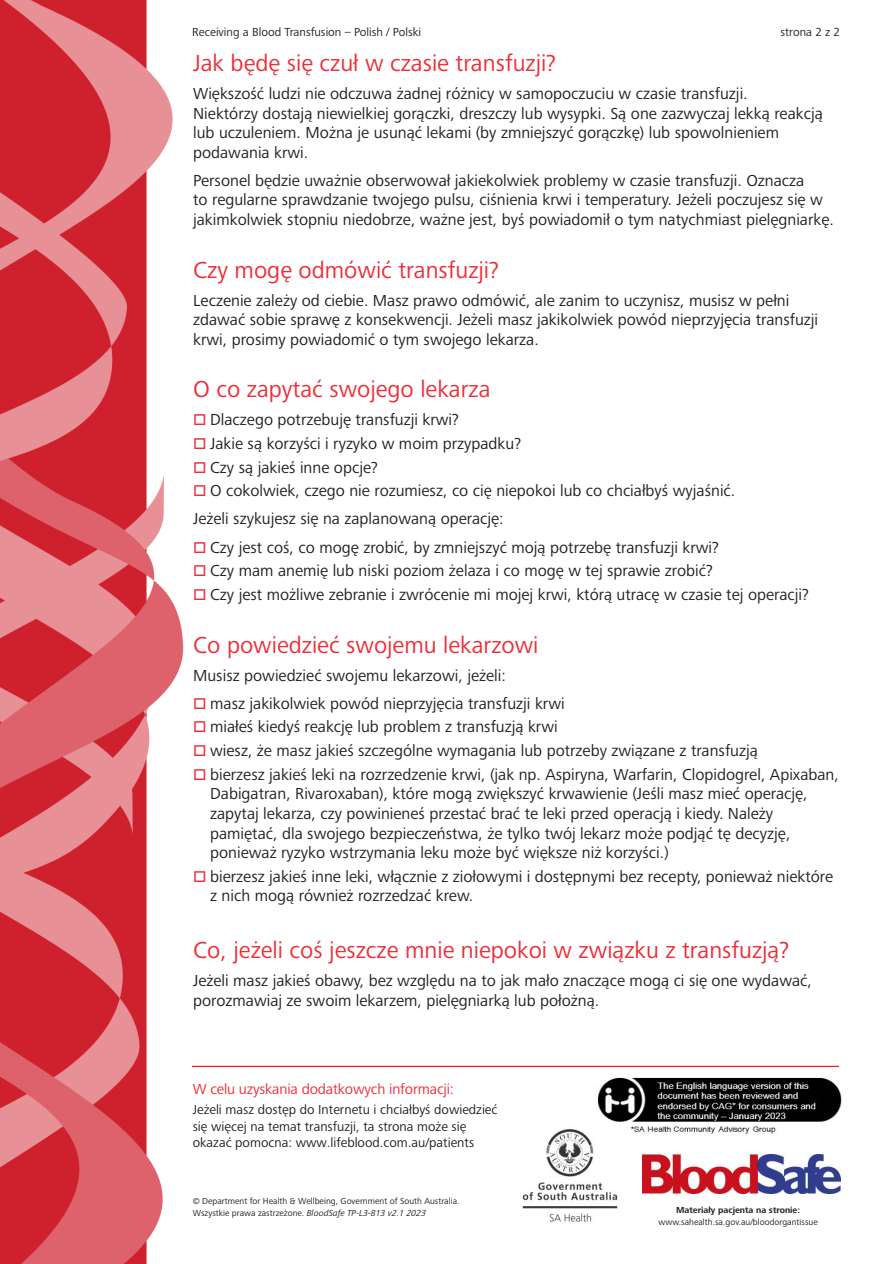
<style>
.page{position:relative;width:893px;height:1264px;background:#fff}
.page>*{position:absolute;margin:0;border:0;box-sizing:border-box;transform-origin:0 0}
.t1{font:24px "Frutiger Next LTW1 G";color:#ee2d37}
.t2{font:16.5px/19.5px "Frutiger Next LTW1 G";color:#231f20}
.t3{font:15px "Frutiger Next LTW1 G";letter-spacing:-.01em;color:#ee2d37}
.t4{font:13.5px/16.4px "Frutiger Next LTW1 G";color:#231f20}
.t5{font:12px "Frutiger Next LTW1 G";color:#231f20}
.t6{font:9px/12.5px "Frutiger Next LTW1 G";color:#231f20}
.t7{font:700 9px "Frutiger Next LTW1 G";color:#231f20}
.s1{color:#ee2d37}
.s2{font-style:inherit}
.s3{font-style:italic}
</style>
<div class="page">
<img style="left:642px;top:1154px;width:199px;height:38px">
<img style="left:522px;top:1129px;width:96px;height:93px">
<hr style="left:192px;top:1065px;width:647px;height:1px;background:#f00">
<img style="left:0;top:0;width:184px;height:1263px">
<img style="left:595px;top:1077px;width:247px;height:59px">
<p class="t5" style="left:192px;top:25px;width:230px">Receiving a Blood Transfusion – Polish / Polski</p>
<p class="t5" style="left:781px;top:25px;width:61px">strona 2 z 2</p>
<h1 class="t1" style="left:193px;top:50px;width:364px">Jak będę się czuł w czasie transfuzji?</h1>
<p class="t2" style="left:193px;top:85px;width:631px">Większość ludzi nie odczuwa żadnej różnicy w samopoczuciu w czasie transfuzji.<br>Niektórzy dostają niewielkiej gorączki, dreszczy lub wysypki. Są one zazwyczaj lekką reakcją lub uczuleniem. Można je usunąć lekami (by zmniejszyć gorączkę) lub spowolnieniem podawania krwi.</p>
<p class="t2" style="left:193px;top:171px;width:642px">Personel będzie uważnie obserwował jakiekolwiek problemy w czasie transfuzji. Oznacza<br>to regularne sprawdzanie twojego pulsu, ciśnienia krwi i temperatury. Jeżeli poczujesz się w jakimkolwiek stopniu niedobrze, ważne jest, byś powiadomił o tym natychmiast pielęgniarkę.</p>
<h1 class="t1" style="left:193px;top:256px;width:307px">Czy mogę odmówić transfuzji?</h1>
<p class="t2" style="left:193px;top:291px;width:626px">Leczenie zależy od ciebie. Masz prawo odmówić, ale zanim to uczynisz, musisz w pełni zdawać sobie sprawę z konsekwencji. Jeżeli masz jakikolwiek powód nieprzyjęcia transfuzji krwi, prosimy powiadomić o tym swojego lekarza.</p>
<h1 class="t1" style="left:193px;top:375px;width:299px">O co zapytać swojego lekarza</h1>
<p class="t2" style="left:193px;top:410px;width:267px"><span class="s1">□</span> Dlaczego potrzebuję transfuzji krwi?</p>
<p class="t2" style="left:193px;top:434px;width:329px"><span class="s1">□</span> Jakie są korzyści i ryzyko w moim przypadku?</p>
<p class="t2" style="left:193px;top:458px;width:186px"><span class="s1">□</span> Czy są jakieś inne opcje?</p>
<p class="t2" style="left:193px;top:477px;width:544px;line-height:28px"><span class="s1">□</span> O cokolwiek, czego nie rozumiesz, co cię niepokoi lub co chciałbyś wyjaśnić.<br>Jeżeli szykujesz się na zaplanowaną operację:</p>
<p class="t2" style="left:193px;top:537px;width:527px"><span class="s1">□</span> Czy jest coś, co mogę zrobić, by zmniejszyć moją potrzebę transfuzji krwi?</p>
<p class="t2" style="left:193px;top:561px;width:521px"><span class="s1">□</span> Czy mam anemię lub niski poziom żelaza i co mogę w tej sprawie zrobić?</p>
<p class="t2" style="left:193px;top:585px;width:617px"><span class="s1">□</span> Czy jest możliwe zebranie i zwrócenie mi mojej krwi, którą utracę w czasie tej operacji?</p>
<h1 class="t1" style="left:193px;top:630px;width:347px">Co powiedzieć swojemu lekarzowi</h1>
<p class="t2" style="left:193px;top:665px;width:314px">Musisz powiedzieć swojemu lekarzowi, jeżeli:</p>
<p class="t2" style="left:193px;top:693px;width:373px"><span class="s1">□</span> masz jakikolwiek powód nieprzyjęcia transfuzji krwi</p>
<p class="t2" style="left:193px;top:717px;width:366px"><span class="s1">□</span> miałeś kiedyś reakcję lub problem z transfuzją krwi</p>
<p class="t2" style="left:193px;top:741px;width:566px"><span class="s1">□</span> wiesz, że masz jakieś szczególne wymagania lub potrzeby związane z transfuzją</p>
<p class="t2" style="left:210px;top:765px;width:630px;text-indent:-17px"><span class="s1">□</span> bierzesz jakieś leki na rozrzedzenie krwi, (jak np. Aspiryna, Warfarin, Clopidogrel, Apixaban, Dabigatran, Rivaroxaban), które mogą zwiększyć krwawienie (Jeśli masz mieć operację, zapytaj lekarza, czy powinieneś przestać brać te leki przed operacją i kiedy. Należy pamiętać, dla swojego bezpieczeństwa, że tylko twój lekarz może podjąć tę decyzję, ponieważ ryzyko wstrzymania leku może być większe niż korzyści.)</p>
<p class="t2" style="left:210px;top:866px;width:625px;text-indent:-17px"><span class="s1">□</span> bierzesz jakieś inne leki, włącznie z ziołowymi i dostępnymi bez recepty, ponieważ niektóre z nich mogą również rozrzedzać krew.</p>
<h1 class="t1" style="left:193px;top:936px;width:598px">Co, jeżeli coś jeszcze mnie niepokoi w związku z transfuzją?</h1>
<p class="t2" style="left:193px;top:971px;width:620px">Jeżeli masz jakieś obawy, bez względu na to jak mało znaczące mogą ci się one wydawać, porozmawiaj ze swoim lekarzem, pielęgniarką lub położną.</p>
<p class="t3" style="left:193px;top:1079px;width:263px">W celu uzyskania dodatkowych informacji:</p>
<p class="t4" style="left:193px;top:1101px;width:306px">Jeżeli masz dostęp do Internetu i chciałbyś dowiedzieć się więcej na temat transfuzji, ta strona może się okazać pomocna: www.lifeblood.com.au/patients</p>
<p class="t6" style="left:193px;top:1194px;width:268px">© Department for Health &amp; <span class="s2">Wellbeing</span>, Government of South Australia.<br>Wszystkie prawa zastrzeżone. <span class="s3">BloodSafe TP-L3-813</span> <span class="s3">v2.12023</span></p>
<p class="t7" style="left:676px;top:1204px;width:125px">Materiały pacjenta na stronie:</p>
<p class="t6" style="left:659px;top:1215px;width:161px">www.sahealth.sa.gov.au/bloodorgantissue</p>
</div>
